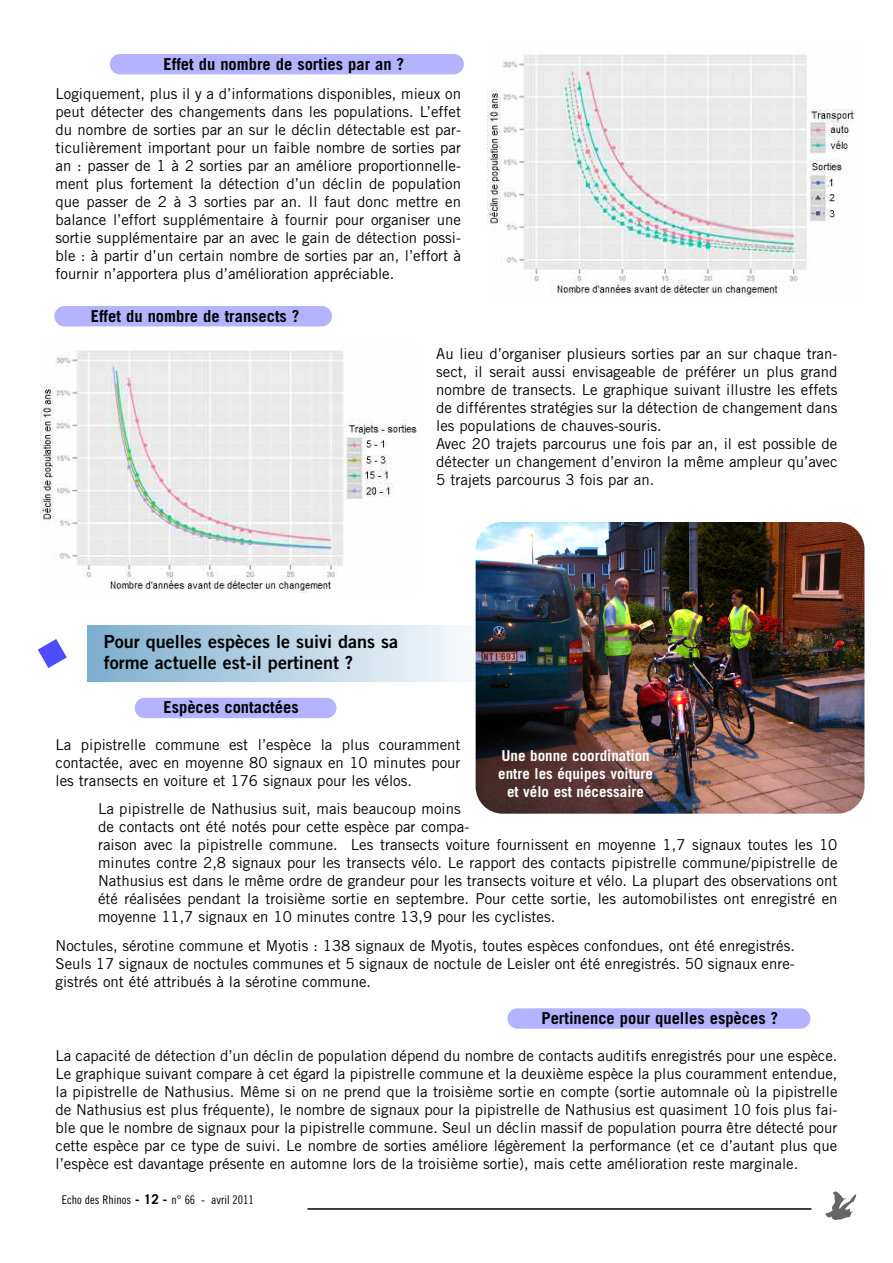
<style>
.page{position:relative;width:893px;height:1263px;background:#fff}
.page>*{position:absolute;margin:0;border:0;box-sizing:border-box;transform-origin:0 0}
.t1{font:18px/21.6px "Trade Gothic Bold Two";color:#000}
.t2{font:700 16.5px "Trade Gothic";color:#000}
.t3{font:15px/18px "Trade Gothic";color:#000;text-align:justify}
.t4{font:700 15px/18px "Trade Gothic";color:#fff;text-align:center}
.t5{font:12px "Trade Gothic Cond Eighteen";color:#000}
.s1{font-family:"Trade Gothic";font-weight:700;font-size:13.5px}
</style>
<div class="page">
<div style="left:135px;top:698px;width:201px;height:20px;background:#b3b3ff;border-radius:10px"></div>
<div style="left:507px;top:1008px;width:303px;height:21px;background:#b3b3ff;border-radius:10px"></div>
<div style="left:87px;top:626px;width:407px;height:55px;background:linear-gradient(to right,#7dafce,#fcfcfd)"></div>
<hr style="left:307px;top:1208px;width:504px;height:2px;background:#000">
<img style="left:825px;top:1191px;width:31px;height:29px">
<img style="left:476px;top:522px;width:388px;height:292px;border-radius:27px">
<div style="left:110px;top:54px;width:354px;height:20px;background:#b3b3ff;border-radius:10px"></div>
<div style="left:54px;top:306px;width:278px;height:20px;background:#b3b3ff;border-radius:10px"></div>
<img style="left:487px;top:54px;width:368px;height:243px">
<img style="left:41px;top:350px;width:377px;height:243px">
<svg style="left:38px;top:639px;width:29px;height:29px"></svg>
<p class="t2" style="left:164px;top:54px;width:242px">Effet du nombre de sorties par an ?</p>
<p class="t3" style="left:55px;top:84px;width:407px">Logiquement, plus il y a d’informations disponibles, mieux on peut détecter des changements dans les populations. L’effet du nombre de sorties par an sur le déclin détectable est par&shy;ticulièrement important pour un faible nombre de sorties par an : passer de 1 à 2 sorties par an améliore proportionnelle&shy;ment plus fortement la détection d’un déclin de population que passer de 2 à 3 sorties par an. Il faut donc mettre en balance l’effort supplémentaire à fournir pour organiser une sortie supplémentaire par an avec le gain de détection possi&shy;ble : à partir d’un certain nombre de sorties par an, l’effort à fournir n’apportera plus d’amélioration appréciable.</p>
<p class="t2" style="left:91px;top:306px;width:210px">Effet du nombre de transects ?</p>
<p class="t3" style="left:436px;top:344px;width:403px;text-align:left">Au lieu d’organiser plusieurs sorties par an sur chaque tran&shy;sect, il serait aussi envisageable de préférer un plus grand nombre de transects. Le graphique suivant illustre les effets de différentes stratégies sur la détection de changement dans les populations de chauves-souris.<br>Avec 20 trajets parcourus une fois par an, il est possible de détecter un changement d’environ la même ampleur qu’avec 5 trajets parcourus 3 fois par an.</p>
<p class="t1" style="left:104px;top:630px;width:296px">Pour quelles espèces le suivi dans sa forme actuelle est-il pertinent ?</p>
<p class="t2" style="left:164px;top:697px;width:137px">Espèces contactées</p>
<p class="t3" style="left:56px;top:735px;width:407px">La pipistrelle commune est l’espèce la plus couramment contactée, avec en moyenne 80 signaux en 10 minutes pour les transects en voiture et 176 signaux pour les vélos.</p>
<p class="t3" style="left:98px;top:800px;width:741px;text-align:left">La pipistrelle de Nathusius suit, mais beaucoup moins<br>de contacts ont été notés pour cette espèce par compa-<br>raison avec la pipistrelle commune. Les transects voiture fournissent en moyenne 1,7 signaux toutes les 10 minutes contre 2,8 signaux pour les transects vélo. Le rapport des contacts pipistrelle commune/pipistrelle de Nathusius est dans le même ordre de grandeur pour les transects voiture et vélo. La plupart des observations ont été réalisées pendant la troisième sortie en septembre. Pour cette sortie, les automobilistes ont enregistré en moyenne 11,7 signaux en 10 minutes contre 13,9 pour les cyclistes.</p>
<p class="t3" style="left:55px;top:936px;width:741px">Noctules, sérotine commune et Myotis : 138 signaux de Myotis, toutes espèces confondues, ont été enregistrés.<br>Seuls 17 signaux de noctules communes et 5 signaux de noctule de Leisler ont été enregistrés. 50 signaux enre&shy;gistrés ont été attribués à la sérotine commune.</p>
<p class="t2" style="left:542px;top:1008px;width:238px">Pertinence pour quelles espèces ?</p>
<p class="t3" style="left:55px;top:1046px;width:783px">La capacité de détection d’un déclin de population dépend du nombre de contacts auditifs enregistrés pour une espèce.<br>Le graphique suivant compare à cet égard la pipistrelle commune et la deuxième espèce la plus couramment entendue, la pipistrelle de Nathusius. Même si on ne prend que la troisième sortie en compte (sortie automnale où la pipistrelle de Nathusius est plus fréquente), le nombre de signaux pour la pipistrelle de Nathusius est quasiment 10 fois plus fai&shy;ble que le nombre de signaux pour la pipistrelle commune. Seul un déclin massif de population pourra être détecté pour cette espèce par ce type de suivi. Le nombre de sorties améliore légèrement la performance (et ce d’autant plus que l’espèce est davantage présente en automne lors de la troisième sortie), mais cette amélioration reste marginale.</p>
<p class="t5" style="left:62px;top:1192px;width:193px">Echo des Rhinos <span class="s1">- 12 -</span> n° 66 - avril 2011</p>
<p class="t4" style="left:498px;top:746px;width:156px">Une bonne coordination entre les équipes voiture et vélo est nécessaire</p>
</div>
